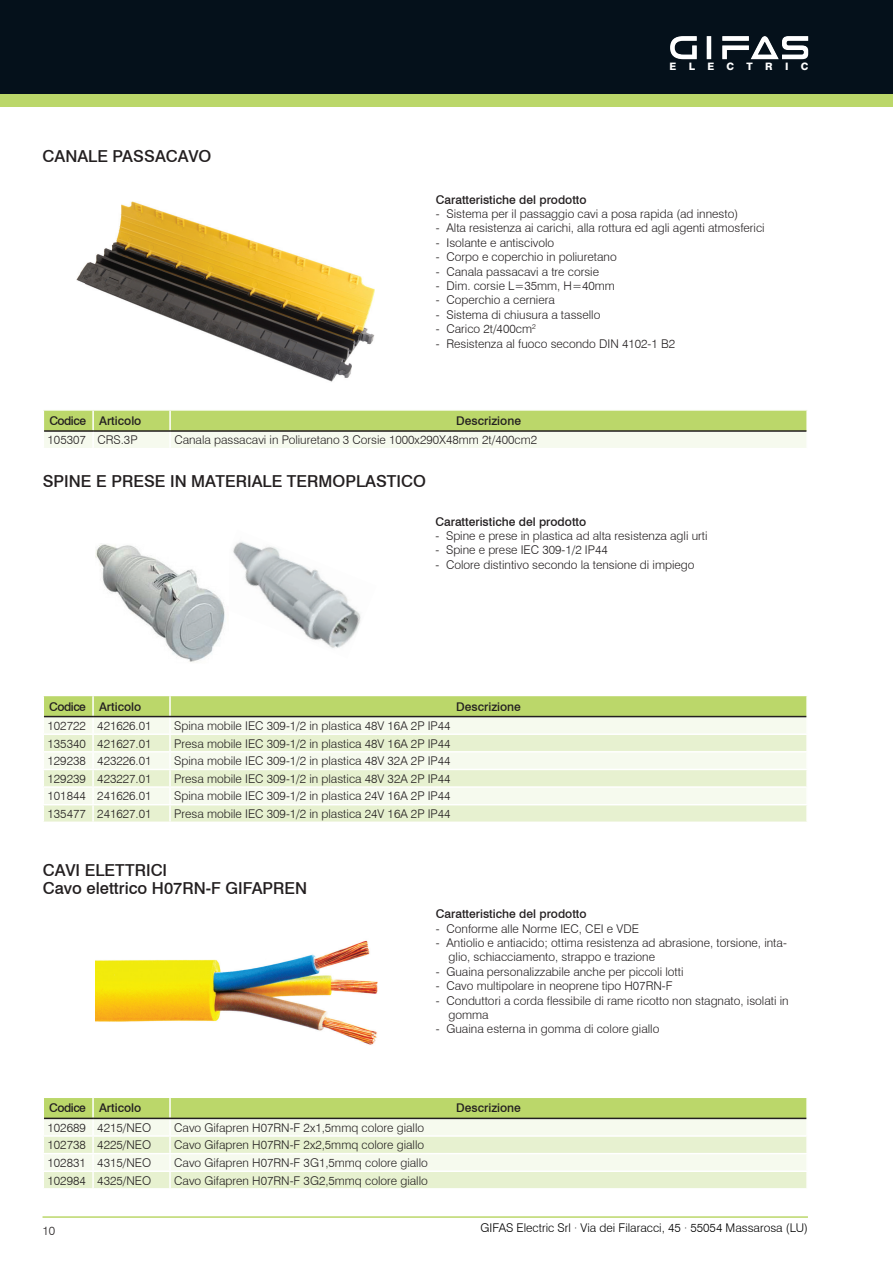
<style>
.page{position:relative;width:893px;height:1263px;background:#fff}
.page>*{position:absolute;margin:0;border:0;box-sizing:border-box;transform-origin:0 0}
.t1{font:500 16.5px/18px "Swiss 721 BT";color:#231f20}
.t2{font:300 12px/14.4px "Swiss 721 BT";color:#231f20}
.t3{font:500 12px "Swiss 721 BT";color:#231f20}
.t4{font:300 12px "Swiss 721 BT";color:#000}
.t5{font:800 10.2px "Swiss 721 BT";letter-spacing:1.21em;color:#fff}
</style>
<div class="page">
<div style="left:0;top:89px;width:893px;height:17px;background:#bbd76a"></div>
<div style="left:0;top:0;width:893px;height:94px;background:#05111b"></div>
<hr style="left:43px;top:1216px;width:765px;height:2px;background:#bbd76a">
<svg style="left:670px;top:36px;width:27px;height:23px"></svg>
<svg style="left:722px;top:36px;width:86px;height:23px"></svg>
<hr style="left:707px;top:36px;width:4px;height:23px;background:#e6e8e9">
<hr style="left:707px;top:37px;width:4px;height:22px;background:#fff">
<img style="left:233px;top:541px;width:128px;height:107px">
<img style="left:77px;top:201px;width:298px;height:181px">
<img style="left:95px;top:544px;width:130px;height:118px">
<img style="left:96px;top:940px;width:282px;height:105px">
<svg style="left:43px;top:410px;width:764px;height:38px;background:#d6e7a7"></svg>
<hr style="left:44px;top:430px;width:49px;height:2px;background:#231f20">
<hr style="left:93px;top:430px;width:77px;height:2px;background:#231f20">
<hr style="left:170px;top:430px;width:636px;height:2px;background:#231f20">
<svg style="left:44px;top:1098px;width:763px;height:90px;background:#e2eec6"></svg>
<hr style="left:44px;top:1118px;width:49px;height:1px;background:#231f20">
<hr style="left:93px;top:1118px;width:77px;height:1px;background:#231f20">
<hr style="left:170px;top:1118px;width:636px;height:1px;background:#231f20">
<svg style="left:43px;top:696px;width:764px;height:125px;background:#e6f0ce"></svg>
<hr style="left:44px;top:716px;width:49px;height:1px;background:#231f20">
<hr style="left:93px;top:716px;width:77px;height:1px;background:#231f20">
<hr style="left:170px;top:716px;width:636px;height:1px;background:#231f20">
<h1 class="t1" style="left:43px;top:147px;width:170px">CANALE PASSACAVO</h1>
<p class="t5" style="left:669px;top:60px;width:141px">ELECTRIC</p>
<p class="t3" style="left:436px;top:192px;width:152px">Caratteristiche del prodotto</p>
<p class="t2" style="left:436px;top:206px;width:304px">- Sistema per il passaggio cavi a posa rapida (ad innesto)</p>
<p class="t2" style="left:436px;top:221px;width:330px">- Alta resistenza ai carichi, alla rottura ed agli agenti atmosferici</p>
<p class="t2" style="left:436px;top:235px;width:120px">- Isolante e antiscivolo</p>
<p class="t2" style="left:436px;top:250px;width:182px">- Corpo e coperchio in poliuretano</p>
<p class="t2" style="left:436px;top:264px;width:165px">- Canala passacavi a tre corsie</p>
<p class="t2" style="left:436px;top:278px;width:180px">- Dim. corsie L=35mm, H=40mm</p>
<p class="t2" style="left:436px;top:293px;width:121px">- Coperchio a cerniera</p>
<p class="t2" style="left:436px;top:307px;width:166px">- Sistema di chiusura a tassello</p>
<p class="t2" style="left:436px;top:322px;width:101px">- Carico 2t/400cm<sup>2</sup></p>
<p class="t2" style="left:436px;top:336px;width:241px">- Resistenza al fuoco secondo DIN 4102-1 B2</p>
<p class="t3" style="left:49px;top:413px;width:94px">Codice Articolo</p>
<p class="t3" style="left:456px;top:413px;width:66px">Descrizione</p>
<p class="t2" style="left:48px;top:433px;width:91px">105307 CRS.3P</p>
<p class="t2" style="left:174px;top:433px;width:364px">Canala passacavi in Poliuretano 3 Corsie 1000x290X48mm 2t/400cm2</p>
<h1 class="t1" style="left:43px;top:472px;width:385px">SPINE E PRESE IN MATERIALE TERMOPLASTICO</h1>
<p class="t3" style="left:435px;top:514px;width:152px">Caratteristiche del prodotto</p>
<p class="t2" style="left:435px;top:528px;width:274px">- Spine e prese in plastica ad alta resistenza agli urti</p>
<p class="t2" style="left:435px;top:543px;width:174px">- Spine e prese IEC 309-1/2 IP44</p>
<p class="t2" style="left:435px;top:557px;width:261px">- Colore distintivo secondo la tensione di impiego</p>
<p class="t3" style="left:49px;top:699px;width:94px">Codice Articolo</p>
<p class="t3" style="left:456px;top:699px;width:66px">Descrizione</p>
<p class="t2" style="left:48px;top:718px;width:106px">102722 421626.01</p>
<p class="t2" style="left:174px;top:718px;width:278px">Spina mobile IEC 309-1/2 in plastica 48V 16A 2P IP44</p>
<p class="t2" style="left:48px;top:736px;width:106px">135340 421627.01</p>
<p class="t2" style="left:174px;top:736px;width:278px">Presa mobile IEC 309-1/2 in plastica 48V 16A 2P IP44</p>
<p class="t2" style="left:48px;top:754px;width:106px">129238 423226.01</p>
<p class="t2" style="left:174px;top:754px;width:278px">Spina mobile IEC 309-1/2 in plastica 48V 32A 2P IP44</p>
<p class="t2" style="left:48px;top:771px;width:106px">129239 423227.01</p>
<p class="t2" style="left:174px;top:771px;width:278px">Presa mobile IEC 309-1/2 in plastica 48V 32A 2P IP44</p>
<p class="t2" style="left:48px;top:789px;width:106px">101844 241626.01</p>
<p class="t2" style="left:174px;top:789px;width:278px">Spina mobile IEC 309-1/2 in plastica 24V 16A 2P IP44</p>
<p class="t2" style="left:48px;top:806px;width:106px">135477 241627.01</p>
<p class="t2" style="left:174px;top:806px;width:278px">Presa mobile IEC 309-1/2 in plastica 24V 16A 2P IP44</p>
<h1 class="t1" style="left:43px;top:861px;width:266px">CAVI ELETTRICI<br>Cavo elettrico H07RN-F GIFAPREN</h1>
<p class="t3" style="left:436px;top:906px;width:152px">Caratteristiche del prodotto</p>
<p class="t2" style="left:436px;top:921px;width:205px">- Conforme alle Norme IEC, CEI e VDE</p>
<p class="t2" style="left:449px;top:935px;width:340px;text-indent:-13px">- Antiolio e antiacido; ottima resistenza ad abrasione, torsione, inta&shy;glio, schiacciamento, strappo e trazione</p>
<p class="t2" style="left:436px;top:964px;width:249px">- Guaina personalizzabile anche per piccoli lotti</p>
<p class="t2" style="left:436px;top:978px;width:238px">- Cavo multipolare in neoprene tipo H07RN-F</p>
<p class="t2" style="left:449px;top:993px;width:342px;text-indent:-13px">- Conduttori a corda flessibile di rame ricotto non stagnato, isolati in gomma</p>
<p class="t2" style="left:436px;top:1022px;width:225px">- Guaina esterna in gomma di colore giallo</p>
<p class="t3" style="left:49px;top:1101px;width:94px">Codice Articolo</p>
<p class="t3" style="left:456px;top:1101px;width:66px">Descrizione</p>
<p class="t2" style="left:48px;top:1120px;width:105px">102689 4215/NEO</p>
<p class="t2" style="left:174px;top:1120px;width:251px">Cavo Gifapren H07RN-F 2x1,5mmq colore giallo</p>
<p class="t2" style="left:48px;top:1138px;width:105px">102738 4225/NEO</p>
<p class="t2" style="left:174px;top:1138px;width:251px">Cavo Gifapren H07RN-F 2x2,5mmq colore giallo</p>
<p class="t2" style="left:48px;top:1155px;width:105px">102831 4315/NEO</p>
<p class="t2" style="left:174px;top:1155px;width:255px">Cavo Gifapren H07RN-F 3G1,5mmq colore giallo</p>
<p class="t2" style="left:48px;top:1173px;width:105px">102984 4325/NEO</p>
<p class="t2" style="left:174px;top:1173px;width:255px">Cavo Gifapren H07RN-F 3G2,5mmq colore giallo</p>
<p class="t2" style="left:43px;top:1224px;width:14px">10</p>
<p class="t4" style="left:481px;top:1220px;width:329px">GIFAS Electric Srl · Via dei Filaracci, 45 · 55054 Massarosa (LU)</p>
</div>
